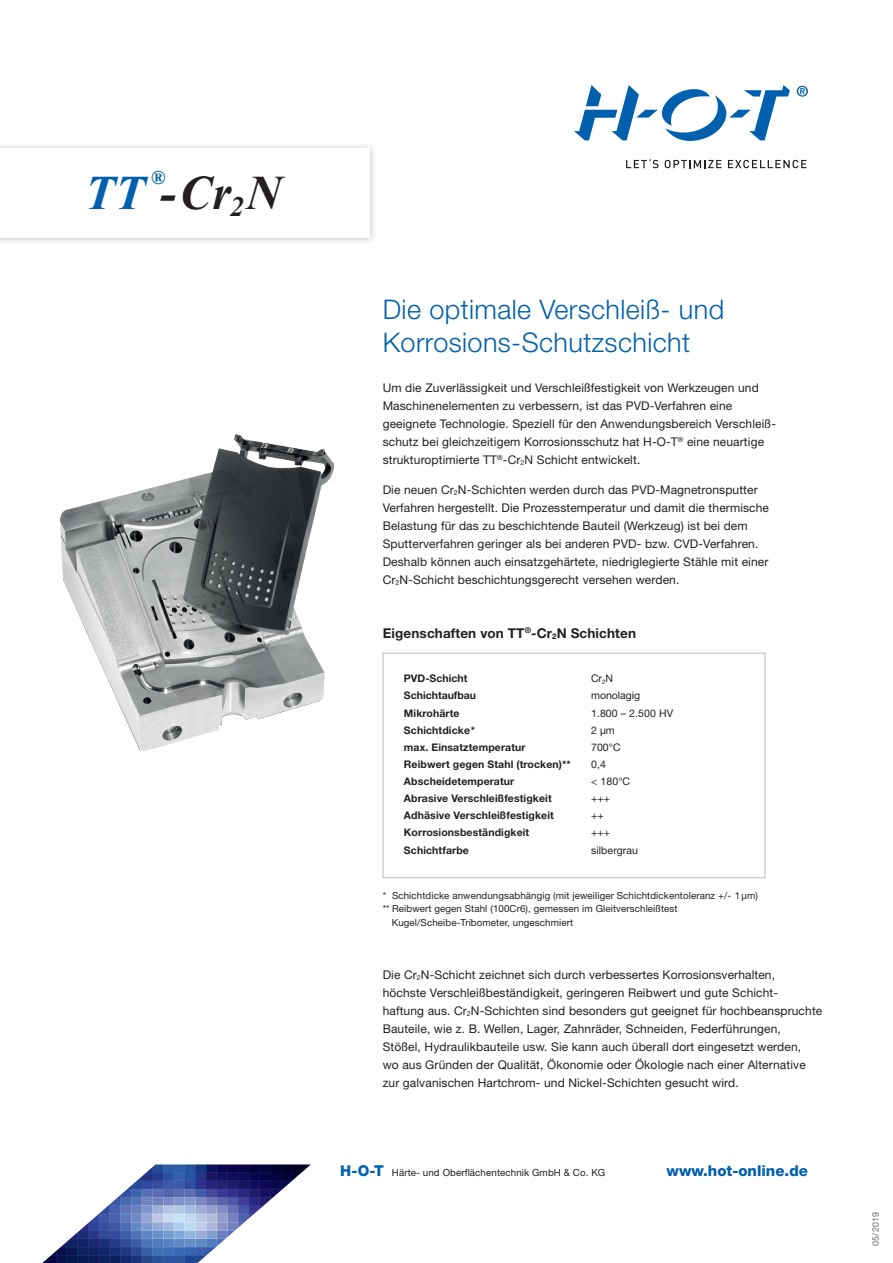
<style>
.page{position:relative;width:893px;height:1263px;background:#fff}
.page>*{position:absolute;margin:0;border:0;box-sizing:border-box;transform-origin:0 0}
.t1{font:italic 700 48px "Times New Roman";color:#231f20}
.t2{font:300 27px/33px "Helvetica Neue";letter-spacing:.015em;color:#0160ae}
.t3{font:italic 700 19.2px "Times New Roman";color:#0160ae}
.t4{font:800 15px "Helvetica Neue";color:#0160ae}
.t5{font:700 13.5px "Helvetica Neue";letter-spacing:.01em;color:#231f20}
.t6{font:12px/18px "Helvetica Neue";letter-spacing:.01em;color:#231f20}
.t7{font:700 10.5px "Helvetica Neue";letter-spacing:.01em;color:#231f20}
.t8{font:10.5px "Helvetica Neue";letter-spacing:.01em;color:#231f20}
.t9{font:9.75px "Helvetica Neue";letter-spacing:.01em;color:#231f20}
.t10{font:9px "Helvetica Neue";letter-spacing:.02em;color:#6c6d70}
.s1{color:#0160ae}
.s2{font-weight:800;font-size:15px;color:#0160ae}
</style>
<div class="page">
<div style="left:0;top:142px;width:377px;height:103px;background:#231f20;opacity:.3"></div>
<div style="left:0;top:149px;width:370px;height:89px;background:#fff"></div>
<img style="left:42px;top:1164px;width:269px;height:99px">
<svg style="left:574px;top:85px;width:216px;height:56px"></svg>
<svg style="left:626px;top:159px;width:32px;height:9px"></svg>
<svg style="left:665px;top:160px;width:56px;height:8px"></svg>
<svg style="left:728px;top:160px;width:78px;height:8px"></svg>
<svg style="left:797px;top:86px;width:11px;height:11px"></svg>
<div style="left:383px;top:653px;width:382px;height:225px;background:#fff;border:1px solid #bcbdc0"></div>
<img style="left:60px;top:434px;width:275px;height:317px">
<h3 class="t3" style="left:151px;top:165px;width:16px">®</h3>
<h1 class="t1" style="left:85px;top:159px;width:198px"><span class="s1">TT</span> -Cr<sub>2</sub>N</h1>
<h2 class="t2" style="left:383px;top:292px;width:343px">Die optimale Verschleiß- und<br>Korrosions-Schutzschicht</h2>
<p class="t6" style="left:383px;top:379px;width:395px">Um die Zuverlässigkeit und Verschleißfestigkeit von Werkzeugen und Maschinenelementen zu verbessern, ist das PVD-Verfahren eine geeignete Technologie. Speziell für den Anwendungsbereich Verschleiß&shy;schutz bei gleichzeitigem Korrosionsschutz hat H-O-T<sup>®</sup> eine neuartige strukturoptimierte TT<sup>®</sup>-Cr<sub>2</sub>N Schicht entwickelt.</p>
<p class="t6" style="left:383px;top:481px;width:388px">Die neuen Cr<sub>2</sub>N-Schichten werden durch das PVD-Magnetronsputter Verfahren hergestellt. Die Prozesstemperatur und damit die thermische Belastung für das zu beschichtende Bauteil (Werkzeug) ist bei dem Sputterverfahren geringer als bei anderen PVD- bzw. CVD-Verfahren.<br>Deshalb können auch einsatzgehärtete, niedriglegierte Stähle mit einer Cr<sub>2</sub>N-Schicht beschichtungsgerecht versehen werden.</p>
<p class="t5" style="left:383px;top:625px;width:255px">Eigenschaften von TT<sup>®</sup>-Cr<sub>2</sub>N Schichten</p>
<p class="t7" style="left:404px;top:672px;width:65px">PVD-Schicht</p>
<p class="t8" style="left:591px;top:672px;width:24px">Cr<sub>2</sub>N</p>
<p class="t7" style="left:404px;top:689px;width:74px">Schichtaufbau</p>
<p class="t8" style="left:591px;top:689px;width:51px">monolagig</p>
<p class="t7" style="left:404px;top:706px;width:57px">Mikrohärte</p>
<p class="t8" style="left:591px;top:706px;width:84px">1.800 – 2.500 HV</p>
<p class="t7" style="left:404px;top:723px;width:73px">Schichtdicke*</p>
<p class="t8" style="left:591px;top:724px;width:25px">2 μm</p>
<p class="t7" style="left:404px;top:740px;width:123px">max. Einsatztemperatur</p>
<p class="t8" style="left:591px;top:741px;width:31px">700°C</p>
<p class="t7" style="left:404px;top:758px;width:168px">Reibwert gegen Stahl (trocken)**</p>
<p class="t8" style="left:591px;top:758px;width:16px">0,4</p>
<p class="t7" style="left:404px;top:775px;width:112px">Abscheidetemperatur</p>
<p class="t8" style="left:591px;top:775px;width:41px">&lt; 180°C</p>
<p class="t7" style="left:404px;top:792px;width:149px">Abrasive Verschleißfestigkeit</p>
<p class="t8" style="left:591px;top:792px;width:21px">+++</p>
<p class="t7" style="left:404px;top:809px;width:151px">Adhäsive Verschleißfestigkeit</p>
<p class="t8" style="left:591px;top:809px;width:14px">++</p>
<p class="t7" style="left:404px;top:826px;width:127px">Korrosionsbeständigkeit</p>
<p class="t8" style="left:591px;top:826px;width:21px">+++</p>
<p class="t7" style="left:404px;top:843px;width:66px">Schichtfarbe</p>
<p class="t8" style="left:591px;top:843px;width:48px">silbergrau</p>
<p class="t9" style="left:383px;top:889px;width:377px">* Schichtdicke anwendungsabhängig (mit jeweiliger Schichtdickentoleranz +/- 1 μm)</p>
<p class="t9" style="left:383px;top:903px;width:296px">** Reibwert gegen Stahl (100Cr6), gemessen im Gleitverschleißtest</p>
<p class="t9" style="left:392px;top:916px;width:183px">Kugel/Scheibe-Tribometer, ungeschmiert</p>
<p class="t6" style="left:383px;top:965px;width:441px">Die Cr<sub>2</sub>N-Schicht zeichnet sich durch verbessertes Korrosionsverhalten,<br>höchste Verschleißbeständigkeit, geringeren Reibwert und gute Schicht&shy;haftung aus. Cr<sub>2</sub>N-Schichten sind besonders gut geeignet für hochbeanspruchte Bauteile, wie z. B. Wellen, Lager, Zahnräder, Schneiden, Federführungen,<br>Stößel, Hydraulikbauteile usw. Sie kann auch überall dort eingesetzt werden,<br>wo aus Gründen der Qualität, Ökonomie oder Ökologie nach einer Alternative zur galvanischen Hartchrom- und Nickel-Schichten gesucht wird.</p>
<p class="t9" style="left:340px;top:1167px;width:267px"><span class="s2">H-O-T</span> Härte- und Oberflächentechnik GmbH &amp; Co. KG</p>
<p class="t4" style="left:666px;top:1162px;width:143px">www.hot-online.de</p>
<p class="t10" style="left:870px;top:1246px;width:36px;rotate:-90deg">05/2019</p>
</div>
